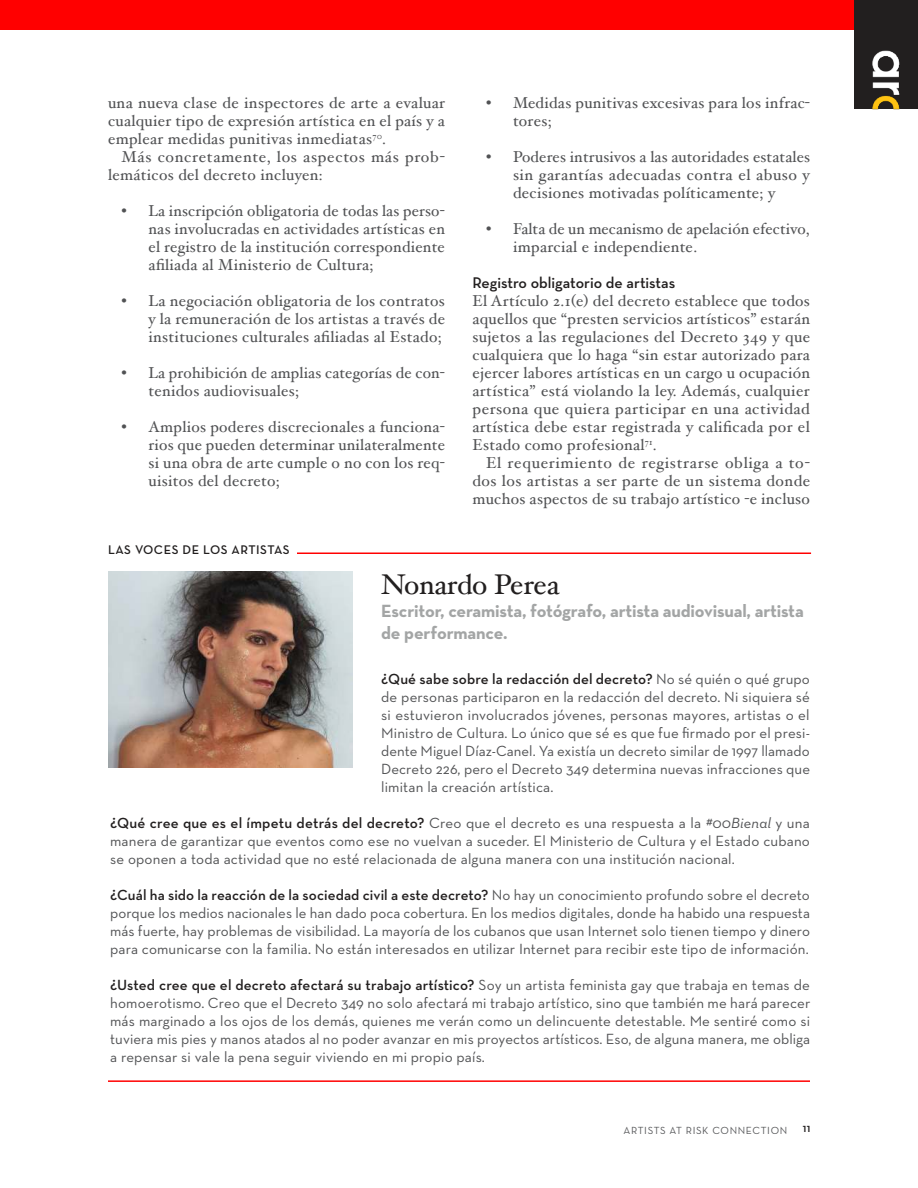
<style>
.page{position:relative;width:918px;height:1188px;background:#fff}
.page>*{position:absolute;margin:0;border:0;box-sizing:border-box;transform-origin:0 0}
.t1{font:28.5px "Hoefler Text";letter-spacing:-.01em;color:#221f1f}
.t2{font:700 18px/22.5px "Neutraface Text";letter-spacing:-.01em;color:#a3a5a5}
.t3{font:15.75px/18px "Hoefler Text";letter-spacing:.02em;color:#515254;text-align:justify}
.t4{font:600 15.75px "Neutraface Text";color:#221f1f}
.t5{font:15px/18px "Neutraface Text";letter-spacing:.01em;color:#515254;text-align:justify}
.t6{font:600 12.75px "Neutraface Text";letter-spacing:.04em;color:#221f1f}
.t7{font:600 12px "Neutraface Text";color:#221f1f}
.t8{font:10.5px "Neutraface Text";letter-spacing:.06em;color:#57585a}
.s1{font-weight:600;color:#221f1f}
.s2{font-style:italic}
</style>
<div class="page">
<div style="left:0;top:0;width:858px;height:30px;background:#f00"></div>
<div style="left:854px;top:0;width:64px;height:109px;background:#221f1f"></div>
<img style="left:872px;top:50px;width:28px;height:59px">
<img style="left:108px;top:571px;width:244px;height:196px">
<hr style="left:108px;top:1080px;width:702px;height:2px;background:#f00">
<hr style="left:297px;top:553px;width:514px;height:1px;background:#f00">
<p class="t3" style="left:108px;top:94px;width:339px">una nueva clase de inspectores de arte a evaluar cualquier tipo de expresión artística en el país y a emplear medidas punitivas inmediatas<sup>70</sup>.</p>
<p class="t3" style="left:108px;top:148px;width:338px;text-indent:14px">Más concretamente, los aspectos más prob&shy;lemáticos del decreto incluyen:</p>
<p class="t3" style="left:148px;top:203px;width:298px;text-indent:-27px">• La inscripción obligatoria de todas las perso&shy;nas involucradas en actividades artísticas en el registro de la institución correspondiente afiliada al Ministerio de Cultura;</p>
<p class="t3" style="left:148px;top:293px;width:298px;text-indent:-27px">• La negociación obligatoria de los contratos y la remuneración de los artistas a través de instituciones culturales afiliadas al Estado;</p>
<p class="t3" style="left:148px;top:365px;width:298px;text-indent:-27px">• La prohibición de amplias categorías de con&shy;tenidos audiovisuales;</p>
<p class="t3" style="left:148px;top:419px;width:298px;text-indent:-27px">• Amplios poderes discrecionales a funciona&shy;rios que pueden determinar unilateralmente si una obra de arte cumple o no con los req&shy;uisitos del decreto;</p>
<p class="t6" style="left:108px;top:542px;width:183px">LAS VOCES DE LOS ARTISTAS</p>
<p class="t3" style="left:513px;top:95px;width:299px;text-indent:-27px">• Medidas punitivas excesivas para los infrac&shy;tores;</p>
<p class="t3" style="left:513px;top:149px;width:299px;text-indent:-27px">• Poderes intrusivos a las autoridades estatales sin garantías adecuadas contra el abuso y decisiones motivadas políticamente; y</p>
<p class="t3" style="left:513px;top:221px;width:298px;text-indent:-27px">• Falta de un mecanismo de apelación efectivo, imparcial e independiente.</p>
<p class="t4" style="left:472px;top:273px;width:204px">Registro obligatorio de artistas</p>
<p class="t3" style="left:472px;top:292px;width:339px">El Artículo 2.1(e) del decreto establece que todos aquellos que “presten servicios artísticos” estarán sujetos a las regulaciones del Decreto 349 y que cualquiera que lo haga “sin estar autorizado para ejercer labores artísticas en un cargo u ocupación artística” está violando la ley. Además, cualquier persona que quiera participar en una actividad artística debe estar registrada y calificada por el Estado como profesional<sup>71</sup>.</p>
<p class="t3" style="left:472px;top:454px;width:339px;text-indent:14px">El requerimiento de registrarse obliga a to&shy;dos los artistas a ser parte de un sistema donde muchos aspectos de su trabajo artístico -e incluso</p>
<h1 class="t1" style="left:381px;top:567px;width:180px">Nonardo Perea</h1>
<p class="t2" style="left:381px;top:599px;width:424px">Escritor, ceramista, fotógrafo, artista audiovisual, artista de performance.</p>
<p class="t5" style="left:381px;top:670px;width:430px"><span class="s1">¿Qué sabe sobre la redacción del decreto?</span> No sé quién o qué grupo de personas participaron en la redacción del decreto. Ni siquiera sé si estuvieron involucrados jóvenes, personas mayores, artistas o el Ministro de Cultura. Lo único que sé es que fue firmado por el presi&shy;dente Miguel Díaz-Canel. Ya existía un decreto similar de 1997 llamado Decreto 226, pero el Decreto 349 determina nuevas infracciones que limitan la creación artística.</p>
<p class="t5" style="left:110px;top:815px;width:701px"><span class="s1">¿Qué cree que es el ímpetu detrás del decreto?</span> Creo que el decreto es una respuesta a la <span class="s2">#00Bienal</span> y una manera de garantizar que eventos como ese no vuelvan a suceder. El Ministerio de Cultura y el Estado cubano se oponen a toda actividad que no esté relacionada de alguna manera con una institución nacional.</p>
<p class="t5" style="left:110px;top:887px;width:701px"><span class="s1">¿Cuál ha sido la reacción de la sociedad civil a este decreto?</span> No hay un conocimiento profundo sobre el decreto porque los medios nacionales le han dado poca cobertura. En los medios digitales, donde ha habido una respuesta más fuerte, hay problemas de visibilidad. La mayoría de los cubanos que usan Internet solo tienen tiempo y dinero para comunicarse con la familia. No están interesados en utilizar Internet para recibir este tipo de información.</p>
<p class="t5" style="left:110px;top:977px;width:702px"><span class="s1">¿Usted cree que el decreto afectará su trabajo artístico?</span> Soy un artista feminista gay que trabaja en temas de homoerotismo. Creo que el Decreto 349 no solo afectará mi trabajo artístico, sino que también me hará parecer más marginado a los ojos de los demás, quienes me verán como un delincuente detestable. Me sentiré como si tuviera mis pies y manos atados al no poder avanzar en mis proyectos artísticos. Eso, de alguna manera, me obliga a repensar si vale la pena seguir viviendo en mi propio país.</p>
<p class="t8" style="left:624px;top:1124px;width:165px">ARTISTS AT RISK CONNECTION</p>
<p class="t7" style="left:803px;top:1121px;width:9px">11</p>
</div>
